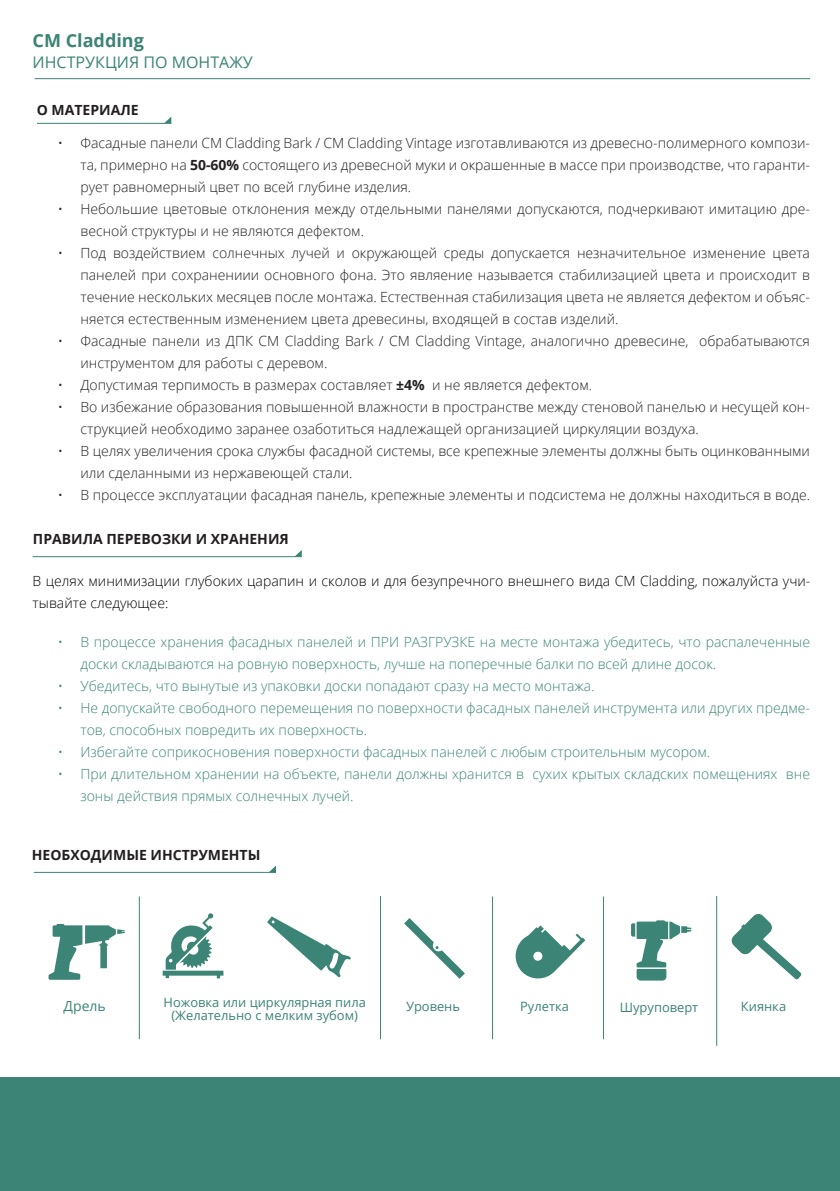
<style>
.page{position:relative;width:840px;height:1191px;background:#fff}
.page>*{position:absolute;margin:0;border:0;box-sizing:border-box;transform-origin:0 0}
.t1{font:700 18px "Open Sans";color:#3b8476}
.t2{font:16px "Open Sans";color:#3b8476}
.t3{font:300 14px/22px "Open Sans";color:#231f20}
.t4{font:300 14px/22px "Open Sans";color:#3b8476}
.t5{font:300 14px/22px "Open Sans";color:#000}
.t6{font:700 14px "Open Sans";color:#231f20}
.t7{font:14px "Open Sans";color:#3b8476}
.t8{font:12.8px/12.8px "Open Sans";color:#3b8476;text-align:center}
.s1{font-weight:700}
</style>
<div class="page">
<hr style="left:35px;top:78px;width:774px;height:1px;background:#3b8476">
<div style="left:0;top:1077px;width:839px;height:114px;background:#3b8476"></div>
<svg style="left:48px;top:924px;width:77px;height:55px"></svg>
<svg style="left:162px;top:913px;width:61px;height:65px"></svg>
<svg style="left:267px;top:916px;width:84px;height:62px"></svg>
<svg style="left:631px;top:920px;width:59px;height:60px"></svg>
<svg style="left:404px;top:918px;width:60px;height:60px"></svg>
<svg style="left:731px;top:914px;width:70px;height:65px"></svg>
<svg style="left:515px;top:925px;width:70px;height:54px"></svg>
<svg style="left:164px;top:117px;width:7px;height:6px"></svg>
<hr style="left:37px;top:123px;width:134px;height:1px;background:#3b8476">
<svg style="left:295px;top:550px;width:6px;height:6px"></svg>
<hr style="left:33px;top:556px;width:269px;height:1px;background:#3b8476">
<svg style="left:268px;top:865px;width:8px;height:7px"></svg>
<hr style="left:34px;top:872px;width:242px;height:1px;background:#3b8476">
<hr style="left:139px;top:896px;width:1px;height:143px;background:#3b8476">
<hr style="left:380px;top:896px;width:1px;height:143px;background:#3b8476">
<hr style="left:492px;top:896px;width:1px;height:143px;background:#3b8476">
<hr style="left:602px;top:896px;width:1px;height:143px;background:#3b8476">
<hr style="left:716px;top:896px;width:1px;height:149px;background:#3b8476">
<p class="t1" style="left:33px;top:27px;width:113px">CM Cladding</p>
<p class="t2" style="left:33px;top:51px;width:222px">ИНСТРУКЦИЯ ПО МОНТАЖУ</p>
<p class="t6" style="left:37px;top:100px;width:103px">О МАТЕРИАЛЕ</p>
<p class="t3" style="left:80px;top:131px;width:730px;text-align:justify;text-indent:-23px">• Фасадные панели CM Cladding Bark / CM Cladding Vintage изготавливаются из древесно-полимерного компози&shy;та, примерно на <span class="s1">50-60%</span> состоящего из древесной муки и окрашенные в массе при производстве, что гаранти&shy;рует равномерный цвет по всей глубине изделия.</p>
<p class="t3" style="left:80px;top:197px;width:730px;text-indent:-23px">• Небольшие цветовые отклонения между отдельными панелями допускаются, подчеркивают имитацию дре&shy;весной структуры и не являются дефектом.</p>
<p class="t3" style="left:80px;top:241px;width:730px;text-align:justify;text-indent:-23px">• Под воздействием солнечных лучей и окружающей среды допускается незначительное изменение цвета панелей при сохранениии основного фона. Это являение называется стабилизацией цвета и происходит в течение нескольких месяцев после монтажа. Естественная стабилизация цвета не является дефектом и объяс&shy;няется естественным изменением цвета древесины, входящей в состав изделий.</p>
<p class="t3" style="left:80px;top:329px;width:730px;text-indent:-23px">• Фасадные панели из ДПК CM Cladding Bark / CM Cladding Vintage, аналогично древесине, обрабатываются инструментом для работы с деревом.</p>
<p class="t3" style="left:58px;top:373px;width:535px">• Допустимая терпимость в размерах составляет <span class="s1">±4%</span> и не является дефектом.</p>
<p class="t3" style="left:80px;top:395px;width:730px;text-indent:-23px">• Во избежание образования повышенной влажности в пространстве между стеновой панелью и несущей кон&shy;струкцией необходимо заранее озаботиться надлежащей организацией циркуляции воздуха.</p>
<p class="t3" style="left:80px;top:439px;width:730px;text-indent:-23px">• В целях увеличения срока службы фасадной системы, все крепежные элементы должны быть оцинкованными или сделанными из нержавеющей стали.</p>
<p class="t3" style="left:58px;top:483px;width:753px">• В процессе эксплуатации фасадная панель, крепежные элементы и подсистема не должны находиться в воде.</p>
<p class="t6" style="left:33px;top:529px;width:257px">ПРАВИЛА ПЕРЕВОЗКИ И ХРАНЕНИЯ</p>
<p class="t5" style="left:33px;top:569px;width:778px">В целях минимизации глубоких царапин и сколов и для безупречного внешнего вида CM Cladding, пожалуйста учи&shy;тывайте следующее:</p>
<p class="t4" style="left:80px;top:631px;width:730px;text-indent:-23px">• В процессе хранения фасадных панелей и ПРИ РАЗГРУЗКЕ на месте монтажа убедитесь, что распалеченные доски складываются на ровную поверхность, лучше на поперечные балки по всей длине досок.</p>
<p class="t4" style="left:58px;top:675px;width:538px">• Убедитесь, что вынутые из упаковки доски попадают сразу на место монтажа.</p>
<p class="t4" style="left:80px;top:697px;width:730px;text-indent:-23px">• Не допускайте свободного перемещения по поверхности фасадных панелей инструмента или других предме&shy;тов, способных повредить их поверхность.</p>
<p class="t4" style="left:58px;top:740px;width:653px">• Избегайте соприкосновения поверхности фасадных панелей с любым строительным мусором.</p>
<p class="t4" style="left:80px;top:762px;width:730px;text-indent:-23px">• При длительном хранении на объекте, панели должны хранится в сухих крытых складских помещениях вне зоны действия прямых солнечных лучей.</p>
<p class="t6" style="left:32px;top:845px;width:230px">НЕОБХОДИМЫЕ ИНСТРУМЕНТЫ</p>
<p class="t8" style="left:163px;top:995px;width:204px">Ножовка или циркулярная пила (Желательно с мелким зубом)</p>
<p class="t7" style="left:64px;top:996px;width:44px">Дрель</p>
<p class="t8" style="left:406px;top:999px;width:55px">Уровень</p>
<p class="t8" style="left:520px;top:1000px;width:50px">Рулетка</p>
<p class="t8" style="left:619px;top:1000px;width:80px">Шуруповерт</p>
<p class="t8" style="left:740px;top:999px;width:47px">Киянка</p>
</div>
